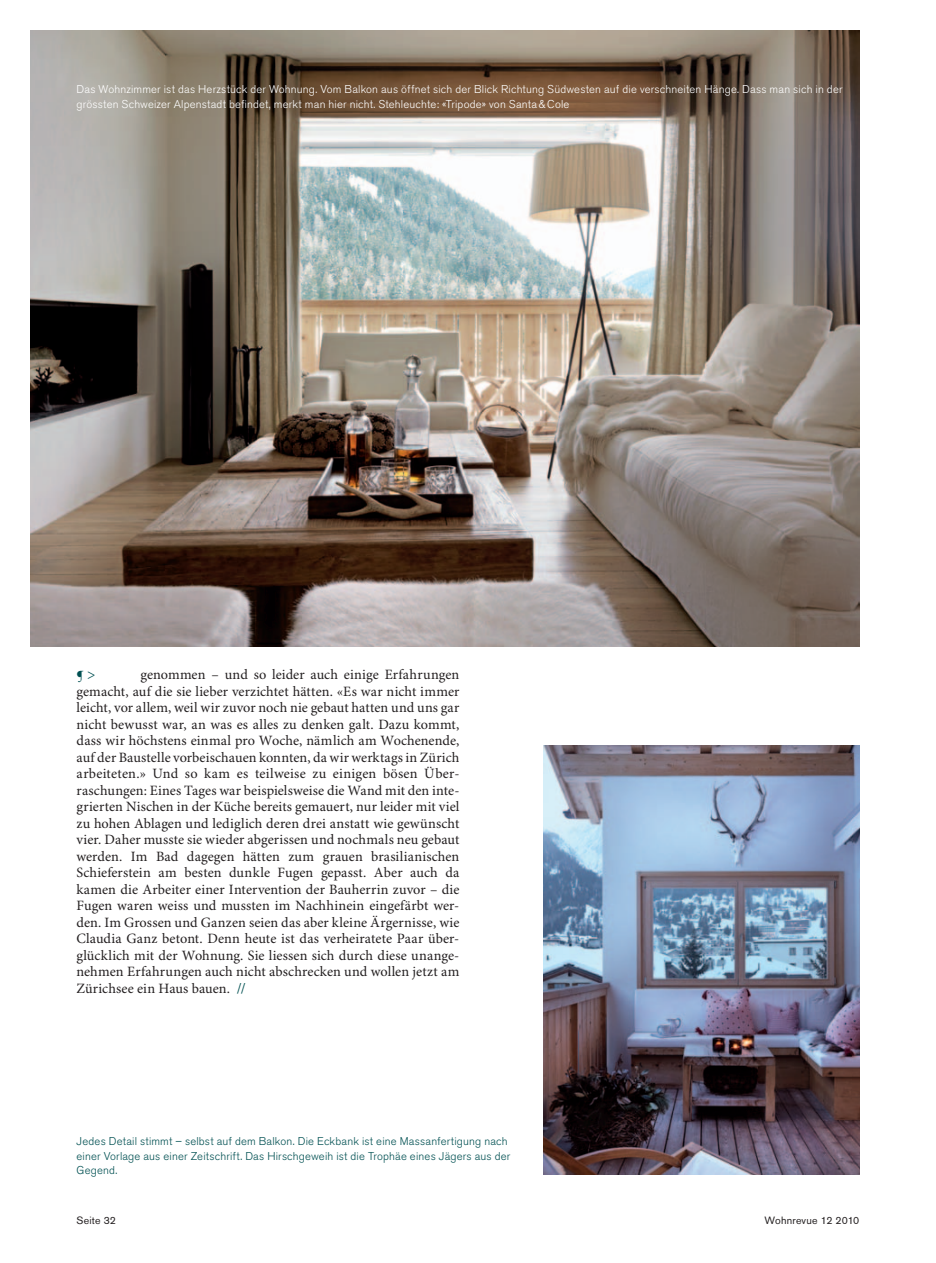
<style>
.page{position:relative;width:936px;height:1263px;background:#fff}
.page>*{position:absolute;margin:0;border:0;box-sizing:border-box;transform-origin:0 0}
.t1{font:15px "Minion Pro";color:#005052}
.t2{font:14.25px/16.5px "Minion Pro";letter-spacing:.005em;color:#231f20;text-align:justify}
.t3{font:300 11.25px/14.2px "Akzidenz Grotesk BE";letter-spacing:.015em;color:#fff}
.t4{font:300 11.25px/14.2px "Akzidenz Grotesk BE";letter-spacing:.015em;color:#005052}
.t5{font:10.5px "Akzidenz Grotesk BE";letter-spacing:.01em;color:#231f20}
.s1{font-size:15px;color:#005052}
</style>
<div class="page">
<img style="left:543px;top:745px;width:316px;height:429px">
<img style="left:30px;top:30px;width:829px;height:616px">
<p class="t3" style="left:77px;top:83px;width:767px">Das Wohnzimmer ist das Herzstück der Wohnung. Vom Balkon aus öffnet sich der Blick Richtung Südwesten auf die verschneiten Hänge. Dass man sich in der grössten Schweizer Alpenstadt befindet, merkt man hier nicht. Stehleuchte: «Tripode» von Santa&amp;Cole</p>
<p class="t2" style="left:76px;top:667px;width:384px;text-indent:64px">genommen – und so leider auch einige Erfahrungen gemacht, auf die sie lieber verzichtet hätten. «Es war nicht immer leicht, vor allem, weil wir zuvor noch nie gebaut hatten und uns gar nicht bewusst war, an was es alles zu denken galt. Dazu kommt, dass wir höchstens einmal pro Woche, nämlich am Wochenende, auf der Baustelle vorbeischauen konnten, da wir werktags in Zürich arbeiteten.» Und so kam es teilweise zu einigen bösen Über&shy;raschungen: Eines Tages war beispielsweise die Wand mit den inte&shy;grierten Nischen in der Küche bereits gemauert, nur leider mit viel zu hohen Ablagen und lediglich deren drei anstatt wie gewünscht vier. Daher musste sie wieder abgerissen und nochmals neu gebaut werden. Im Bad dagegen hätten zum grauen brasilianischen Schieferstein am besten dunkle Fugen gepasst. Aber auch da kamen die Arbeiter einer Intervention der Bauherrin zuvor – die Fugen waren weiss und mussten im Nachhinein eingefärbt wer&shy;den. Im Grossen und Ganzen seien das aber kleine Ärgernisse, wie Claudia Ganz betont. Denn heute ist das verheiratete Paar über&shy;glücklich mit der Wohnung. Sie liessen sich durch diese unange&shy;nehmen Erfahrungen auch nicht abschrecken und wollen jetzt am Zürichsee ein Haus bauen. <span class="s1">//</span></p>
<p class="t1" style="left:77px;top:665px;width:20px">¶&gt;</p>
<p class="t4" style="left:77px;top:1134px;width:435px">Jedes Detail stimmt – selbst auf dem Balkon. Die Eckbank ist eine M assanfertigung nach einer Vorlage aus einer Zeitschrift. Das Hirschgeweih ist die Trophäe eines Jägers aus der<br>Gegend.</p>
<p class="t5" style="left:77px;top:1213px;width:41px">Seite 32</p>
<p class="t5" style="left:764px;top:1214px;width:96px">Wohnrevue 12 2010</p>
</div>
